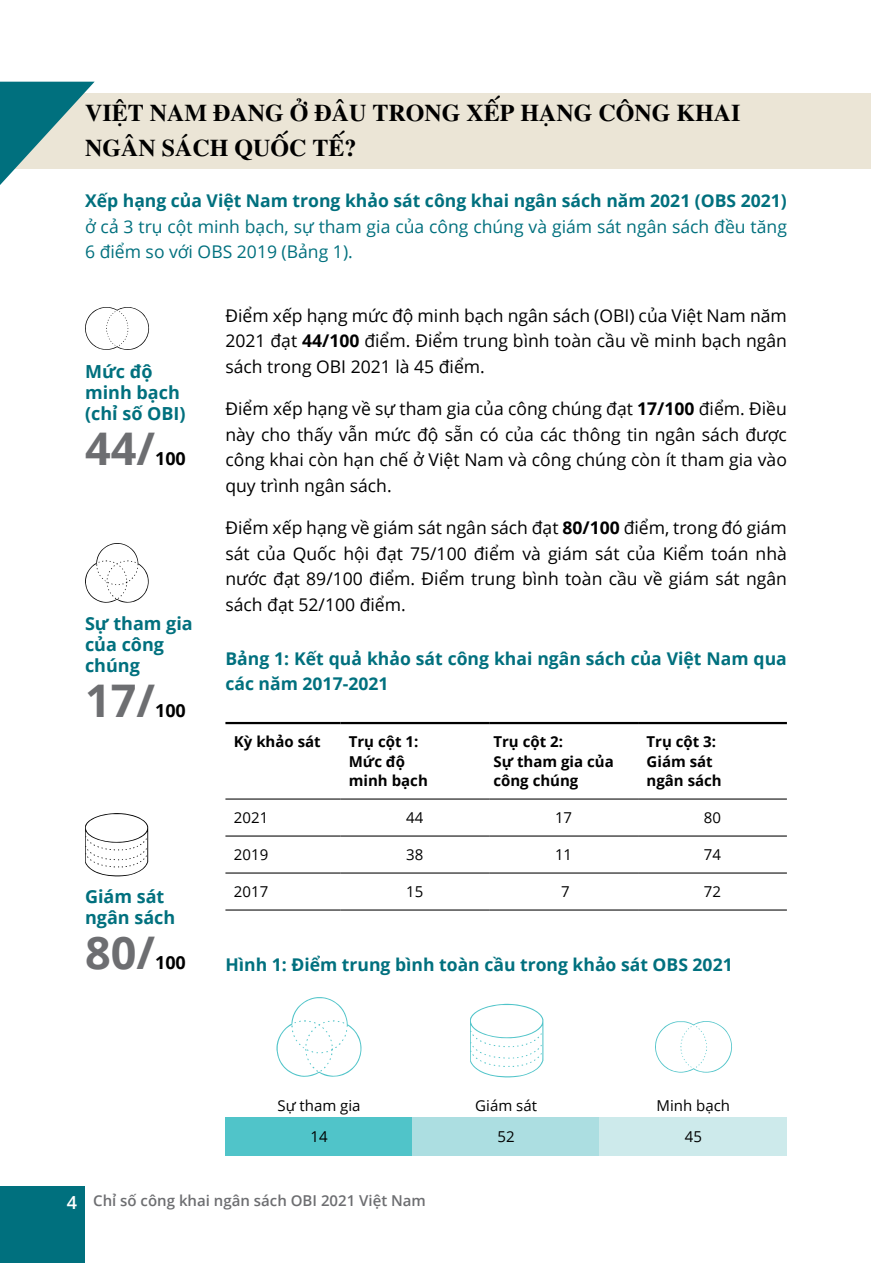
<style>
.page{position:relative;width:872px;height:1263px;background:#fff}
.page>*{position:absolute;margin:0;border:0;box-sizing:border-box;transform-origin:0 0}
.t1{font:700 45px "Open Sans";color:#6d6e71}
.t2{font:700 24px/34.5px "UTM Times";color:#000}
.t3{font:700 18px/21px "Open Sans";color:#00707e}
.t4{font:700 18px "Open Sans";color:#000}
.t5{font:17.55px/25.5px "Open Sans";color:#000;text-align:justify}
.t6{font:700 17.55px/25.5px "Open Sans";color:#00707e}
.t7{font:17.55px/25.5px "Open Sans";color:#00707e}
.t8{font:700 15px/19.5px "Open Sans";color:#000}
.t9{font:15px "Open Sans";color:#000}
.t10{font:600 15px "Open Sans";color:#6d6e71}
.s1{font-weight:700}
.s2{font-size:18px;color:#fff}
</style>
<div class="page">
<div style="left:0;top:1186px;width:85px;height:77px;background:#00707e"></div>
<div style="left:1px;top:93px;width:870px;height:76px;background:#ebe5d6"></div>
<svg style="left:0;top:82px;width:95px;height:103px"></svg>
<svg style="left:85px;top:307px;width:64px;height:43px"></svg>
<svg style="left:655px;top:1021px;width:77px;height:51px"></svg>
<svg style="left:85px;top:543px;width:64px;height:60px"></svg>
<svg style="left:276px;top:997px;width:85px;height:80px"></svg>
<svg style="left:85px;top:813px;width:63px;height:63px"></svg>
<svg style="left:470px;top:1004px;width:73px;height:73px"></svg>
<hr style="left:225px;top:798px;width:115px;height:1px;background:#000">
<hr style="left:340px;top:798px;width:149px;height:1px;background:#000">
<hr style="left:489px;top:798px;width:149px;height:1px;background:#000">
<hr style="left:638px;top:798px;width:149px;height:1px;background:#000">
<hr style="left:225px;top:835px;width:115px;height:1px;background:#000">
<hr style="left:340px;top:835px;width:149px;height:1px;background:#000">
<hr style="left:489px;top:835px;width:149px;height:1px;background:#000">
<hr style="left:638px;top:835px;width:149px;height:1px;background:#000">
<hr style="left:225px;top:872px;width:115px;height:1px;background:#000">
<hr style="left:340px;top:872px;width:149px;height:1px;background:#000">
<hr style="left:489px;top:872px;width:149px;height:1px;background:#000">
<hr style="left:638px;top:872px;width:149px;height:1px;background:#000">
<hr style="left:225px;top:909px;width:115px;height:1px;background:#000">
<hr style="left:340px;top:909px;width:149px;height:1px;background:#000">
<hr style="left:489px;top:909px;width:149px;height:1px;background:#000">
<hr style="left:638px;top:909px;width:149px;height:1px;background:#000">
<hr style="left:225px;top:722px;width:115px;height:2px;background:#000">
<hr style="left:340px;top:722px;width:149px;height:2px;background:#000">
<hr style="left:489px;top:722px;width:149px;height:2px;background:#000">
<hr style="left:638px;top:722px;width:149px;height:2px;background:#000">
<div style="left:225px;top:1117px;width:187px;height:38px;background:#50c4c9"></div>
<div style="left:412px;top:1117px;width:188px;height:38px;background:#acdee1"></div>
<div style="left:600px;top:1117px;width:187px;height:38px;background:#cdeaeb"></div>
<h2 class="t2" style="left:85px;top:94px;width:657px">VIỆT NAM ĐANG Ở ĐÂU TRONG XẾP HẠNG CÔNG KHAI<br>NGÂN SÁCH QUỐC TẾ?</h2>
<p class="t6" style="left:85px;top:188px;width:703px">Xếp hạng của Việt Nam trong khảo sát công khai ngân sách năm 2021 (OBS 2021)</p>
<p class="t7" style="left:85px;top:213px;width:703px">ở cả 3 trụ cột minh bạch, sự tham gia của công chúng và giám sát ngân sách đều tăng<br>6 điểm so với OBS 2019 (Bảng 1).</p>
<p class="t3" style="left:85px;top:361px;width:102px">Mức độ minh bạch (chỉ số OBI)</p>
<h1 class="t1" style="left:85px;top:417px;width:71px">44/</h1>
<p class="t4" style="left:155px;top:446px;width:32px">100</p>
<p class="t3" style="left:85px;top:613px;width:109px">Sự tham gia của công chúng</p>
<h1 class="t1" style="left:85px;top:669px;width:71px">17/</h1>
<p class="t4" style="left:155px;top:698px;width:32px">100</p>
<p class="t3" style="left:85px;top:886px;width:92px">Giám sát ngân sách</p>
<h1 class="t1" style="left:85px;top:921px;width:71px">80/</h1>
<p class="t4" style="left:155px;top:950px;width:32px">100</p>
<p class="t5" style="left:225px;top:302px;width:563px">Điểm xếp hạng mức độ minh bạch ngân sách (OBI) của Việt Nam năm 2021 đạt <span class="s1">44/100</span> điểm. Điểm trung bình toàn cầu về minh bạch ngân sách trong OBI 2021 là 45 điểm.</p>
<p class="t5" style="left:225px;top:396px;width:563px">Điểm xếp hạng về sự tham gia của công chúng đạt <span class="s1">17/100</span> điểm. Điều này cho thấy vẫn mức độ sẵn có của các thông tin ngân sách được công khai còn hạn chế ở Việt Nam và công chúng còn ít tham gia vào quy trình ngân sách.</p>
<p class="t5" style="left:225px;top:515px;width:563px">Điểm xếp hạng về giám sát ngân sách đạt <span class="s1">80/100</span> điểm, trong đó giám sát của Quốc hội đạt 75/100 điểm và giám sát của Kiểm toán nhà nước đạt 89/100 điểm. Điểm trung bình toàn cầu về giám sát ngân sách đạt 52/100 điểm.</p>
<p class="t6" style="left:225px;top:645px;width:563px">Bảng 1: Kết quả khảo sát công khai ngân sách của Việt Nam qua các năm 2017-2021</p>
<p class="t8" style="left:234px;top:732px;width:88px">Kỳ khảo sát</p>
<p class="t8" style="left:349px;top:732px;width:81px">Trụ cột 1:<br>Mức độ minh bạch</p>
<p class="t8" style="left:493px;top:732px;width:122px">Trụ cột 2:<br>Sự tham gia của công chúng</p>
<p class="t8" style="left:646px;top:732px;width:77px">Trụ cột 3:<br>Giám sát ngân sách</p>
<p class="t9" style="left:234px;top:807px;width:36px">2021</p>
<p class="t9" style="left:406px;top:807px;width:19px">44</p>
<p class="t9" style="left:555px;top:807px;width:19px">17</p>
<p class="t9" style="left:704px;top:807px;width:19px">80</p>
<p class="t9" style="left:234px;top:844px;width:36px">2019</p>
<p class="t9" style="left:406px;top:844px;width:19px">38</p>
<p class="t9" style="left:555px;top:844px;width:19px">11</p>
<p class="t9" style="left:704px;top:844px;width:19px">74</p>
<p class="t9" style="left:234px;top:881px;width:36px">2017</p>
<p class="t9" style="left:406px;top:881px;width:19px">15</p>
<p class="t9" style="left:561px;top:881px;width:10px">7</p>
<p class="t9" style="left:704px;top:881px;width:19px">72</p>
<p class="t6" style="left:225px;top:951px;width:509px">Hình 1: Điểm trung bình toàn cầu trong khảo sát OBS 2021</p>
<p class="t9" style="left:277px;top:1096px;width:85px">Sự tham gia</p>
<p class="t9" style="left:475px;top:1096px;width:63px">Giám sát</p>
<p class="t9" style="left:656px;top:1096px;width:75px">Minh bạch</p>
<p class="t9" style="left:310px;top:1126px;width:19px">14</p>
<p class="t9" style="left:497px;top:1126px;width:19px">52</p>
<p class="t9" style="left:684px;top:1126px;width:19px">45</p>
<p class="t10" style="left:67px;top:1191px;width:361px"><span class="s2">4</span> Chỉ số công khai ngân sách OBI 2021 Việt Nam</p>
</div>
